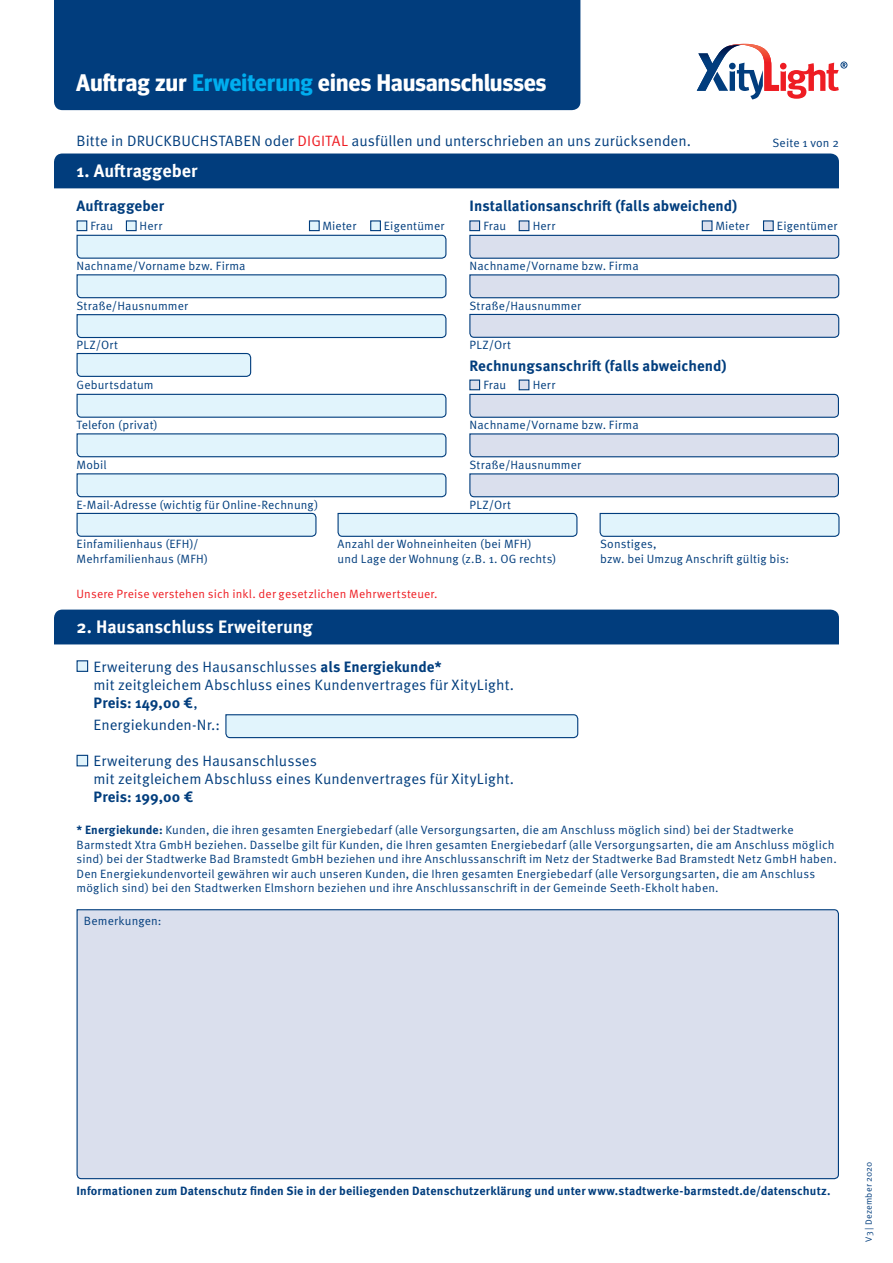
<style>
.page{position:relative;width:893px;height:1263px;background:#fff}
.page>*{position:absolute;margin:0;border:0;box-sizing:border-box;transform-origin:0 0}
.t1{font:700 24px "Meta Headline OT";letter-spacing:.01em;color:#fff}
.t2{font:700 18px "Meta OT";color:#fff}
.t3{font:15px/18px "Meta OT Norm";letter-spacing:.005em;color:#013d7d}
.t4{font:700 15px "Meta OT";color:#013d7d}
.t5{font:12px/14.4px "Meta OT Norm";letter-spacing:.01em;color:#013d7d}
.t6{font:700 12px "Meta OT";letter-spacing:.01em;color:#013d7d}
.t7{font:12px "Meta OT Norm";letter-spacing:.015em;color:#ee1d23}
.t8{font:9px "Meta OT Norm";letter-spacing:.025em;color:#013d7d}
.s1{color:#00aeef}
.s2{color:#ee1d23}
.s3{font-family:"Meta OT";font-weight:700}
.s4{font-family:"Meta OT Norm";font-weight:400}
</style>
<div class="page">
<div style="left:54px;top:0;width:526px;height:110px;background:#013d7d"></div>
<svg style="left:697px;top:44px;width:150px;height:55px"></svg>
<div style="left:54px;top:153px;width:785px;height:35px;background:#013d7d"></div>
<div style="left:54px;top:610px;width:785px;height:34px;background:#013d7d"></div>
<div style="left:77px;top:660px;width:11px;height:12px;background:#e1f4fc;border:1px solid #013d7d"></div>
<div style="left:77px;top:755px;width:11px;height:11px;background:#e1f4fc;border:1px solid #013d7d"></div>
<svg style="left:225px;top:714px;width:354px;height:25px;background:#cce2ef"></svg>
<svg style="left:469px;top:274px;width:371px;height:25px;background:#c7d1e3"></svg>
<svg style="left:469px;top:234px;width:371px;height:25px;background:#c7d0e3"></svg>
<svg style="left:469px;top:313px;width:371px;height:25px;background:#c7d0e3"></svg>
<svg style="left:469px;top:433px;width:370px;height:25px;background:#c7d1e3"></svg>
<svg style="left:469px;top:393px;width:370px;height:25px;background:#c7d1e3"></svg>
<svg style="left:469px;top:473px;width:370px;height:25px;background:#c7d1e3"></svg>
<div style="left:77px;top:220px;width:10px;height:11px;background:#e1f4fc;border:1px solid #013d7d"></div>
<div style="left:126px;top:220px;width:11px;height:11px;background:#e1f4fc;border:1px solid #013d7d"></div>
<svg style="left:76px;top:274px;width:371px;height:25px;background:#cde3ef"></svg>
<svg style="left:76px;top:234px;width:371px;height:25px;background:#cde3ef"></svg>
<svg style="left:76px;top:314px;width:371px;height:25px;background:#cde3f0"></svg>
<svg style="left:76px;top:393px;width:371px;height:25px;background:#cde3f0"></svg>
<svg style="left:76px;top:352px;width:176px;height:25px;background:#cce2ef"></svg>
<svg style="left:76px;top:433px;width:371px;height:25px;background:#cde3ef"></svg>
<div style="left:309px;top:220px;width:11px;height:11px;background:#e1f4fc;border:1px solid #013d7d"></div>
<div style="left:370px;top:220px;width:11px;height:11px;background:#e1f4fc;border:1px solid #013d7d"></div>
<svg style="left:76px;top:473px;width:371px;height:25px;background:#cde3ef"></svg>
<svg style="left:76px;top:512px;width:241px;height:25px;background:#cce2ef"></svg>
<svg style="left:337px;top:512px;width:241px;height:25px;background:#cce2ef"></svg>
<svg style="left:599px;top:512px;width:241px;height:25px;background:#cce2ef"></svg>
<div style="left:469px;top:220px;width:11px;height:11px;background:#dadfed;border:1px solid #013d7d"></div>
<div style="left:519px;top:220px;width:10px;height:11px;background:#dadfed;border:1px solid #013d7d"></div>
<div style="left:702px;top:220px;width:10px;height:11px;background:#dadfed;border:1px solid #013d7d"></div>
<div style="left:763px;top:220px;width:11px;height:11px;background:#dadfed;border:1px solid #013d7d"></div>
<div style="left:469px;top:379px;width:11px;height:11px;background:#dadfed;border:1px solid #013d7d"></div>
<div style="left:519px;top:379px;width:10px;height:11px;background:#dadfed;border:1px solid #013d7d"></div>
<div style="left:76px;top:909px;width:763px;height:271px;background:#dadfed"></div>
<h1 class="t1" style="left:76px;top:68px;width:471px">Auftrag zur <span class="s1">Erweiterung</span> eines Hausanschlusses</h1>
<p class="t3" style="left:77px;top:132px;width:616px">Bitte in DRUCKBUCHSTABEN oder <span class="s2">DIGITAL</span> ausfüllen und unterschrieben an uns zurücksenden.</p>
<h2 class="t2" style="left:77px;top:159px;width:122px">1. Auftraggeber</h2>
<p class="t4" style="left:77px;top:196px;width:89px">Auftraggeber</p>
<p class="t4" style="left:470px;top:196px;width:269px">Installationsanschrift (falls abweichend)</p>
<p class="t5" style="left:772px;top:135px;width:68px">Seite 1 von 2</p>
<p class="t5" style="left:90px;top:219px;width:24px">Frau</p>
<p class="t5" style="left:140px;top:219px;width:24px">Herr</p>
<p class="t5" style="left:322px;top:219px;width:35px">Mieter</p>
<p class="t5" style="left:384px;top:219px;width:62px">Eigentümer</p>
<p class="t5" style="left:483px;top:219px;width:24px">Frau</p>
<p class="t5" style="left:533px;top:219px;width:24px">Herr</p>
<p class="t5" style="left:715px;top:219px;width:35px">Mieter</p>
<p class="t5" style="left:777px;top:219px;width:62px">Eigentümer</p>
<p class="t5" style="left:77px;top:259px;width:171px">Nachname/Vorname bzw. Firma</p>
<p class="t5" style="left:470px;top:259px;width:171px">Nachname/Vorname bzw. Firma</p>
<p class="t5" style="left:77px;top:298px;width:113px">Straße/Hausnummer</p>
<p class="t5" style="left:470px;top:298px;width:113px">Straße/Hausnummer</p>
<p class="t5" style="left:77px;top:338px;width:43px">PLZ/Ort</p>
<p class="t5" style="left:470px;top:338px;width:43px">PLZ/Ort</p>
<p class="t5" style="left:77px;top:378px;width:79px">Geburtsdatum</p>
<p class="t5" style="left:483px;top:378px;width:24px">Frau</p>
<p class="t5" style="left:533px;top:378px;width:24px">Herr</p>
<p class="t5" style="left:77px;top:418px;width:83px">Telefon (privat)</p>
<p class="t5" style="left:470px;top:418px;width:171px">Nachname/Vorname bzw. Firma</p>
<p class="t5" style="left:77px;top:457px;width:32px">Mobil</p>
<p class="t5" style="left:470px;top:457px;width:113px">Straße/Hausnummer</p>
<p class="t5" style="left:77px;top:497px;width:243px">E-Mail-Adresse (wichtig für Online-Rechnung)</p>
<p class="t5" style="left:470px;top:497px;width:43px">PLZ/Ort</p>
<p class="t5" style="left:77px;top:537px;width:124px">Einfamilienhaus (EFH)/</p>
<p class="t5" style="left:338px;top:537px;width:195px">Anzahl der Wohneinheiten (bei MFH)</p>
<p class="t5" style="left:600px;top:537px;width:58px">Sonstiges,</p>
<p class="t5" style="left:77px;top:551px;width:133px">Mehrfamilienhaus (MFH)</p>
<p class="t5" style="left:338px;top:551px;width:220px">und Lage der Wohnung (z.B. 1. OG rechts)</p>
<p class="t5" style="left:600px;top:551px;width:191px">bzw. bei Umzug Anschrift gültig bis:</p>
<p class="t4" style="left:469px;top:356px;width:259px">Rechnungsanschrift (falls abweichend)</p>
<p class="t7" style="left:77px;top:587px;width:363px">Unsere Preise verstehen sich inkl. der gesetzlichen Mehrwertsteuer.</p>
<h2 class="t2" style="left:77px;top:615px;width:238px">2. Hausanschluss Erweiterung</h2>
<p class="t3" style="left:94px;top:657px;width:422px">Erweiterung des Hausanschlusses <span class="s3">als Energiekunde*<br></span>mit zeitgleichem Abschluss eines Kundenvertrages für XityLight.</p>
<p class="t4" style="left:94px;top:693px;width:106px">Preis: 149,00 €<span class="s4">,</span></p>
<p class="t3" style="left:94px;top:716px;width:128px">Energiekunden-Nr.:</p>
<p class="t3" style="left:94px;top:752px;width:422px">Erweiterung des Hausanschlusses<br>mit zeitgleichem Abschluss eines Kundenvertrages für XityLight.</p>
<p class="t4" style="left:94px;top:787px;width:101px">Preis: 199,00 €</p>
<p class="t5" style="left:77px;top:823px;width:762px"><span class="s3">* Energiekunde:</span> Kunden, die ihren gesamten Energiebedarf (alle Versorgungsarten, die am Anschluss möglich sind) bei der Stadtwerke Barmstedt Xtra GmbH beziehen. Dasselbe gilt für Kunden, die Ihren gesamten Energiebedarf (alle Versorgungsarten, die am Anschluss möglich sind) bei der Stadtwerke Bad Bramstedt GmbH beziehen und ihre Anschlussanschrift im Netz der Stadtwerke Bad Bramstedt Netz GmbH haben.<br>Den Energiekundenvorteil gewähren wir auch unseren Kunden, die Ihren gesamten Energiebedarf (alle Versorgungsarten, die am Anschluss möglich sind) bei den Stadtwerken Elmshorn beziehen und ihre Anschlussanschrift in der Gemeinde Seeth-Ekholt haben.</p>
<p class="t5" style="left:84px;top:913px;width:79px">Bemerkungen:</p>
<p class="t6" style="left:77px;top:1183px;width:755px">Informationen zum Datenschutz finden Sie in der beiliegenden Datenschutzerklärung und unter www.stadtwerke-barmstedt.de/datenschutz.</p>
<p class="t8" style="left:863px;top:1242px;width:82px;rotate:-90deg">V3 | Dezember 2020</p>
</div>
